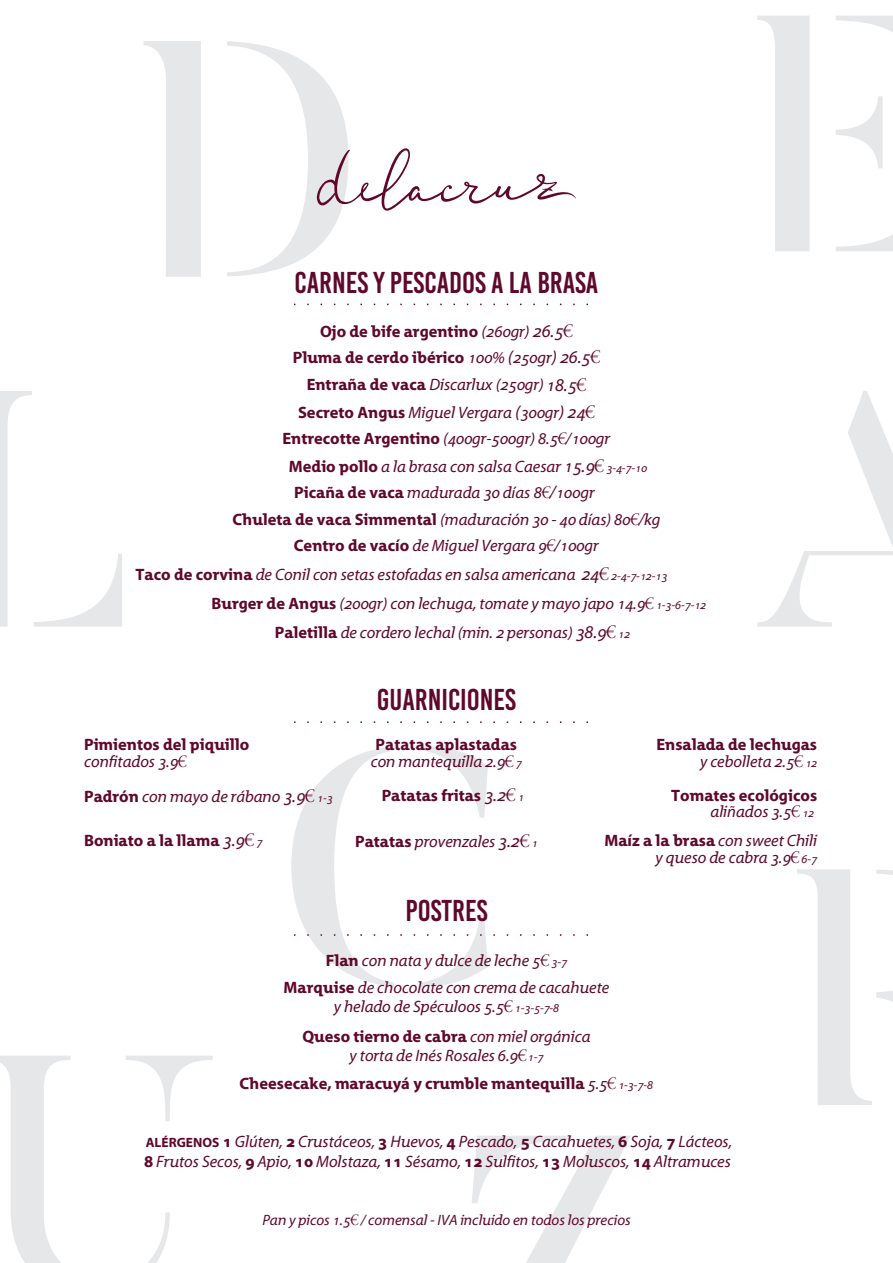
<style>
.page{position:relative;width:893px;height:1263px;background:#fff}
.page>*{position:absolute;margin:0;border:0;box-sizing:border-box;transform-origin:0 0}
.t1{font:30px "Bebas Kai";color:#5f082a}
.t2{font:italic 16.5px/19.8px "Grandesign Neue Roman";color:#5f082a}
.t3{font:700 16.5px/16.5px "Grandesign Neue Roman";color:#5f082a;text-align:right}
.t4{font:italic 15px "Grandesign Neue Roman";color:#5f082a}
.s1{font-weight:400;font-style:italic}
.s2{font-weight:400;font-style:italic;font-size:18px}
.s3{font-weight:700;font-style:normal}
.s4{font-size:18px}
.s5{font-size:12px}
.s6{font-weight:400;font-style:italic;font-size:12px}
.s7{font-weight:700;font-style:normal;font-size:13.5px}
</style>
<div class="page">
<svg style="left:144px;top:41px;width:57px;height:236px"></svg>
<svg style="left:836px;top:234px;width:57px;height:17px"></svg>
<svg style="left:757px;top:16px;width:53px;height:235px"></svg>
<svg style="left:836px;top:96px;width:47px;height:72px"></svg>
<svg style="left:836px;top:16px;width:57px;height:17px"></svg>
<svg style="left:0;top:391px;width:122px;height:236px"></svg>
<svg style="left:757px;top:391px;width:136px;height:236px"></svg>
<svg style="left:797px;top:869px;width:96px;height:236px"></svg>
<svg style="left:0;top:1056px;width:213px;height:207px"></svg>
<svg style="left:472px;top:1136px;width:158px;height:127px"></svg>
<svg style="left:227px;top:41px;width:349px;height:235px"></svg>
<svg style="left:294px;top:721px;width:294px;height:2px"></svg>
<svg style="left:291px;top:746px;width:297px;height:241px"></svg>
<svg style="left:294px;top:304px;width:294px;height:1px"></svg>
<h1 class="t1" style="left:295px;top:266px;width:305px">CARNES Y PESCADOS A LA BRASA</h1>
<p class="t3" style="left:293px;top:319px;width:308px;line-height:26.4px;text-align:center">Ojo de bife argentino <span class="s1">(260gr)</span> <span class="s2">26.5€<br></span>Pluma de cerdo ibérico <span class="s1">100%</span> <span class="s2">(</span><span class="s1">250gr</span><span class="s2">) 26.5€<br></span>Entraña de vaca <span class="s1">Discarlux (250gr)</span> <span class="s2">18.5€</span></p>
<p class="t2" style="left:298px;top:402px;width:298px"><span class="s3">Secreto Angus</span> Miguel Vergara <span class="s4">(</span>300gr<span class="s4">) 24€</span></p>
<p class="t2" style="left:289px;top:457px;width:360px"><span class="s3">Medio pollo</span> a la brasa con salsa Caesar <span class="s4">15.9€</span> <span class="s5">3-4-7-10</span></p>
<p class="t2" style="left:282px;top:429px;width:329px"><span class="s3">Entrecotte Argentino</span> (400gr-500gr) 8.5€/100gr</p>
<p class="t2" style="left:294px;top:483px;width:302px"><span class="s3">Picaña de vaca</span> madurada 30 días 8€<span class="s4">/</span>100gr</p>
<p class="t2" style="left:232px;top:507px;width:430px;line-height:26px;text-align:center"><span class="s3">Chuleta de vaca Simmental</span> (maduración 30 - 40 días) 80€/kg<br><span class="s3">Centro de vacío</span> de Miguel Vergara 9€/100gr</p>
<p class="t2" style="left:136px;top:564px;width:533px"><span class="s3">Taco de corvina</span> de Conil con setas estofadas en salsa americana <span class="s4">24€</span> <span class="s5">2-4-7-12-13</span></p>
<p class="t2" style="left:275px;top:589px;width:433px;line-height:28.3px;text-indent:-63px"><span class="s3">Burger de Angus</span> (200gr) con lechuga, tomate y mayo japo 14.9€ <span class="s5">1-3-6-7-12<br></span><span class="s3">Paletilla</span> de cordero lechal (min. 2 personas) <span class="s4">38.9€</span> <span class="s5">12</span></p>
<p class="t3" style="left:84px;top:737px;width:167px">Pimientos del piquillo</p>
<p class="t2" style="left:84px;top:744px;width:250px;line-height:35.2px">confitados 3.9€<br><span class="s3">Padrón</span> con mayo de rábano <span class="s4">3.9€</span> <span class="s5">1-3</span></p>
<p class="t3" style="left:84px;top:832px;width:180px">Boniato a la llama <span class="s2">3.9€</span> <span class="s6">7</span></p>
<h1 class="t1" style="left:377px;top:684px;width:141px">GUARNICIONES</h1>
<p class="t2" style="left:371px;top:737px;width:153px;line-height:16.5px"><span class="s3">Patatas aplastadas </span>con mantequilla 2.9€ <span class="s5">7</span></p>
<p class="t3" style="left:382px;top:787px;width:144px">Patatas fritas <span class="s2">3.2€</span> <span class="s6">1</span></p>
<p class="t2" style="left:355px;top:831px;width:184px"><span class="s3">Patatas</span> provenzales <span class="s4">3.2€</span> <span class="s5">1</span></p>
<h1 class="t1" style="left:406px;top:894px;width:83px">POSTRES</h1>
<p class="t3" style="left:656px;top:737px;width:162px">Ensalada de lechugas <span class="s1">y cebolleta 2.5€</span> <span class="s6">12</span></p>
<p class="t3" style="left:671px;top:787px;width:147px">Tomates ecológicos <span class="s1">aliñados 3.5€</span> <span class="s6">12</span></p>
<p class="t2" style="left:604px;top:833px;width:214px;line-height:16.5px;text-align:right"><span class="s3">Maíz a la brasa</span> con sweet Chili y queso de cabra 3.9€ <span class="s5">6-7</span></p>
<p class="t2" style="left:284px;top:948px;width:327px;line-height:26.1px;text-align:center"><span class="s3">Flan</span> con nata y dulce de leche 5€ <span class="s5">3-7<br></span><span class="s3">Marquise</span> de chocolate con crema de cacahuete</p>
<p class="t2" style="left:334px;top:997px;width:227px">y helado de Spéculoos 5.5€ <span class="s5">1-3-5-7-8</span></p>
<p class="t2" style="left:302px;top:1026px;width:290px;text-align:center"><span class="s3">Queso tierno de cabra</span> con miel orgánica y torta de Inés Rosales 6.9€ <span class="s5">1-7</span></p>
<p class="t3" style="left:239px;top:1076px;width:415px">Cheesecake, maracuyá y crumble mantequilla <span class="s1">5.5€</span> <span class="s6">1-3-7-8</span></p>
<p class="t2" style="left:144px;top:1132px;width:590px"><span class="s7">ALÉRGENOS</span> <span class="s3">1</span> Glúten, <span class="s3">2</span> Crustáceos, <span class="s3">3</span> Huevos, <span class="s3">4</span> Pescado, <span class="s3">5</span> Cacahuetes, <span class="s3">6</span> Soja, <span class="s3">7</span> Lácteos,<br><span class="s3">8</span> Frutos Secos, <span class="s3">9</span> Apio, <span class="s3">10</span> Molstaza, <span class="s3">11</span> Sésamo, <span class="s3">12</span> Sulfitos, <span class="s3">13</span> Moluscos, <span class="s3">14</span> Altramuces</p>
<p class="t4" style="left:262px;top:1211px;width:370px">Pan y picos 1.5€ / comensal - IVA incluido en todos los precios</p>
</div>
